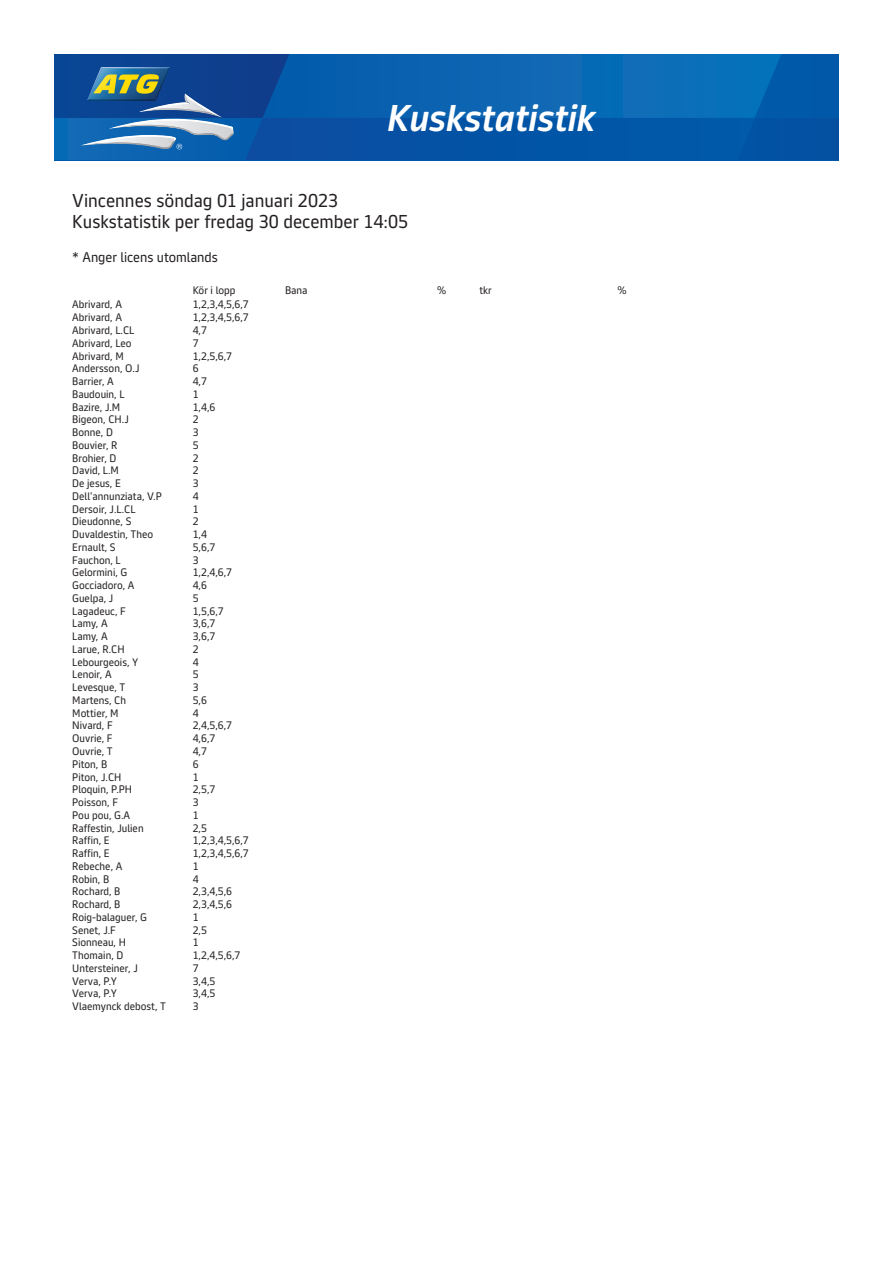
<style>
.page{position:relative;width:893px;height:1263px;background:#fff}
.page>*{position:absolute;margin:0;border:0;box-sizing:border-box;transform-origin:0 0}
.t1{font:italic 700 36px "ATG Text";color:#fff}
.t2{font:18px/21.6px "ATG Text";color:#231f20}
.t3{font:13.5px "ATG Text";color:#231f20}
.t4{font:10.5px "ATG Text";color:#231f20}
</style>
<div class="page">
<svg style="left:54px;top:54px;width:785px;height:106px;background:#105ea8"></svg>
<h1 class="t1" style="left:387px;top:100px;width:210px">Kuskstatistik</h1>
<h2 class="t2" style="left:72px;top:190px;width:337px">Vincennes söndag 01 januari 2023<br>Kuskstatistik per fredag 30 december 14:05</h2>
<p class="t3" style="left:72px;top:250px;width:147px">* Anger licens utomlands</p>
<p class="t4" style="left:193px;top:285px;width:44px">Kör i lopp</p>
<p class="t4" style="left:285px;top:285px;width:24px">Bana</p>
<p class="t4" style="left:437px;top:285px;width:11px">%</p>
<p class="t4" style="left:479px;top:285px;width:14px">tkr</p>
<p class="t4" style="left:618px;top:285px;width:11px">%</p>
<p class="t4" style="left:72px;top:299px;width:51px">Abrivard, A</p>
<p class="t4" style="left:193px;top:299px;width:58px">1,2,3,4,5,6,7</p>
<p class="t4" style="left:72px;top:312px;width:51px">Abrivard, A</p>
<p class="t4" style="left:193px;top:312px;width:58px">1,2,3,4,5,6,7</p>
<p class="t4" style="left:72px;top:325px;width:64px">Abrivard, L.CL</p>
<p class="t4" style="left:193px;top:325px;width:16px">4,7</p>
<p class="t4" style="left:72px;top:338px;width:61px">Abrivard, Leo</p>
<p class="t4" style="left:193px;top:338px;width:7px">7</p>
<p class="t4" style="left:72px;top:350px;width:53px">Abrivard, M</p>
<p class="t4" style="left:193px;top:350px;width:41px">1,2,5,6,7</p>
<p class="t4" style="left:72px;top:363px;width:69px">Andersson, O.J</p>
<p class="t4" style="left:193px;top:363px;width:7px">6</p>
<p class="t4" style="left:72px;top:376px;width:43px">Barrier, A</p>
<p class="t4" style="left:193px;top:376px;width:16px">4,7</p>
<p class="t4" style="left:72px;top:389px;width:54px">Baudouin, L</p>
<p class="t4" style="left:193px;top:389px;width:7px">1</p>
<p class="t4" style="left:72px;top:401px;width:50px">Bazire, J.M</p>
<p class="t4" style="left:193px;top:401px;width:24px">1,4,6</p>
<p class="t4" style="left:72px;top:414px;width:58px">Bigeon, CH.J</p>
<p class="t4" style="left:193px;top:414px;width:7px">2</p>
<p class="t4" style="left:72px;top:427px;width:42px">Bonne, D</p>
<p class="t4" style="left:193px;top:427px;width:7px">3</p>
<p class="t4" style="left:72px;top:440px;width:47px">Bouvier, R</p>
<p class="t4" style="left:193px;top:440px;width:7px">5</p>
<p class="t4" style="left:72px;top:452px;width:46px">Brohier, D</p>
<p class="t4" style="left:193px;top:452px;width:7px">2</p>
<p class="t4" style="left:72px;top:465px;width:48px">David, L.M</p>
<p class="t4" style="left:193px;top:465px;width:7px">2</p>
<p class="t4" style="left:72px;top:478px;width:50px">De jesus, E</p>
<p class="t4" style="left:193px;top:478px;width:7px">3</p>
<p class="t4" style="left:72px;top:491px;width:91px">Dell'annunziata, V.P</p>
<p class="t4" style="left:193px;top:491px;width:7px">4</p>
<p class="t4" style="left:72px;top:503px;width:65px">Dersoir, J.L.CL</p>
<p class="t4" style="left:193px;top:503px;width:7px">1</p>
<p class="t4" style="left:72px;top:516px;width:61px">Dieudonne, S</p>
<p class="t4" style="left:193px;top:516px;width:7px">2</p>
<p class="t4" style="left:72px;top:529px;width:82px">Duvaldestin, Theo</p>
<p class="t4" style="left:193px;top:529px;width:16px">1,4</p>
<p class="t4" style="left:72px;top:542px;width:45px">Ernault, S</p>
<p class="t4" style="left:193px;top:542px;width:24px">5,6,7</p>
<p class="t4" style="left:72px;top:554px;width:50px">Fauchon, L</p>
<p class="t4" style="left:193px;top:554px;width:7px">3</p>
<p class="t4" style="left:72px;top:567px;width:57px">Gelormini, G</p>
<p class="t4" style="left:193px;top:567px;width:41px">1,2,4,6,7</p>
<p class="t4" style="left:72px;top:580px;width:64px">Gocciadoro, A</p>
<p class="t4" style="left:193px;top:580px;width:16px">4,6</p>
<p class="t4" style="left:72px;top:593px;width:43px">Guelpa, J</p>
<p class="t4" style="left:193px;top:593px;width:7px">5</p>
<p class="t4" style="left:72px;top:605px;width:55px">Lagadeuc, F</p>
<p class="t4" style="left:193px;top:605px;width:32px">1,5,6,7</p>
<p class="t4" style="left:72px;top:618px;width:37px">Lamy, A</p>
<p class="t4" style="left:193px;top:618px;width:24px">3,6,7</p>
<p class="t4" style="left:72px;top:631px;width:37px">Lamy, A</p>
<p class="t4" style="left:193px;top:631px;width:24px">3,6,7</p>
<p class="t4" style="left:72px;top:644px;width:54px">Larue, R.CH</p>
<p class="t4" style="left:193px;top:644px;width:7px">2</p>
<p class="t4" style="left:72px;top:656px;width:68px">Lebourgeois, Y</p>
<p class="t4" style="left:193px;top:656px;width:7px">4</p>
<p class="t4" style="left:72px;top:669px;width:41px">Lenoir, A</p>
<p class="t4" style="left:193px;top:669px;width:7px">5</p>
<p class="t4" style="left:72px;top:682px;width:55px">Levesque, T</p>
<p class="t4" style="left:193px;top:682px;width:7px">3</p>
<p class="t4" style="left:72px;top:695px;width:55px">Martens, Ch</p>
<p class="t4" style="left:193px;top:695px;width:16px">5,6</p>
<p class="t4" style="left:72px;top:707px;width:48px">Mottier, M</p>
<p class="t4" style="left:193px;top:707px;width:7px">4</p>
<p class="t4" style="left:72px;top:720px;width:42px">Nivard, F</p>
<p class="t4" style="left:193px;top:720px;width:41px">2,4,5,6,7</p>
<p class="t4" style="left:72px;top:733px;width:42px">Ouvrie, F</p>
<p class="t4" style="left:193px;top:733px;width:24px">4,6,7</p>
<p class="t4" style="left:72px;top:746px;width:42px">Ouvrie, T</p>
<p class="t4" style="left:193px;top:746px;width:16px">4,7</p>
<p class="t4" style="left:72px;top:759px;width:36px">Piton, B</p>
<p class="t4" style="left:193px;top:759px;width:7px">6</p>
<p class="t4" style="left:72px;top:771px;width:51px">Piton, J.CH</p>
<p class="t4" style="left:193px;top:771px;width:7px">1</p>
<p class="t4" style="left:72px;top:784px;width:61px">Ploquin, P.PH</p>
<p class="t4" style="left:193px;top:784px;width:24px">2,5,7</p>
<p class="t4" style="left:72px;top:797px;width:47px">Poisson, F</p>
<p class="t4" style="left:193px;top:797px;width:7px">3</p>
<p class="t4" style="left:72px;top:810px;width:59px">Pou pou, G.A</p>
<p class="t4" style="left:193px;top:810px;width:7px">1</p>
<p class="t4" style="left:72px;top:822px;width:73px">Raffestin, Julien</p>
<p class="t4" style="left:193px;top:822px;width:16px">2,5</p>
<p class="t4" style="left:72px;top:835px;width:39px">Raffin, E</p>
<p class="t4" style="left:193px;top:835px;width:58px">1,2,3,4,5,6,7</p>
<p class="t4" style="left:72px;top:848px;width:39px">Raffin, E</p>
<p class="t4" style="left:193px;top:848px;width:58px">1,2,3,4,5,6,7</p>
<p class="t4" style="left:72px;top:861px;width:52px">Rebeche, A</p>
<p class="t4" style="left:193px;top:861px;width:7px">1</p>
<p class="t4" style="left:72px;top:873px;width:38px">Robin, B</p>
<p class="t4" style="left:193px;top:873px;width:7px">4</p>
<p class="t4" style="left:72px;top:886px;width:50px">Rochard, B</p>
<p class="t4" style="left:193px;top:886px;width:41px">2,3,4,5,6</p>
<p class="t4" style="left:72px;top:899px;width:50px">Rochard, B</p>
<p class="t4" style="left:193px;top:899px;width:41px">2,3,4,5,6</p>
<p class="t4" style="left:72px;top:912px;width:76px">Roig-balaguer, G</p>
<p class="t4" style="left:193px;top:912px;width:7px">1</p>
<p class="t4" style="left:72px;top:924px;width:45px">Senet, J.F</p>
<p class="t4" style="left:193px;top:924px;width:16px">2,5</p>
<p class="t4" style="left:72px;top:937px;width:55px">Sionneau, H</p>
<p class="t4" style="left:193px;top:937px;width:7px">1</p>
<p class="t4" style="left:72px;top:950px;width:53px">Thomain, D</p>
<p class="t4" style="left:193px;top:950px;width:49px">1,2,4,5,6,7</p>
<p class="t4" style="left:72px;top:963px;width:67px">Untersteiner, J</p>
<p class="t4" style="left:193px;top:963px;width:7px">7</p>
<p class="t4" style="left:72px;top:975px;width:46px">Verva, P.Y</p>
<p class="t4" style="left:193px;top:975px;width:24px">3,4,5</p>
<p class="t4" style="left:72px;top:988px;width:46px">Verva, P.Y</p>
<p class="t4" style="left:193px;top:988px;width:24px">3,4,5</p>
<p class="t4" style="left:72px;top:1001px;width:95px">Vlaemynck debost, T</p>
<p class="t4" style="left:193px;top:1001px;width:7px">3</p>
</div>
